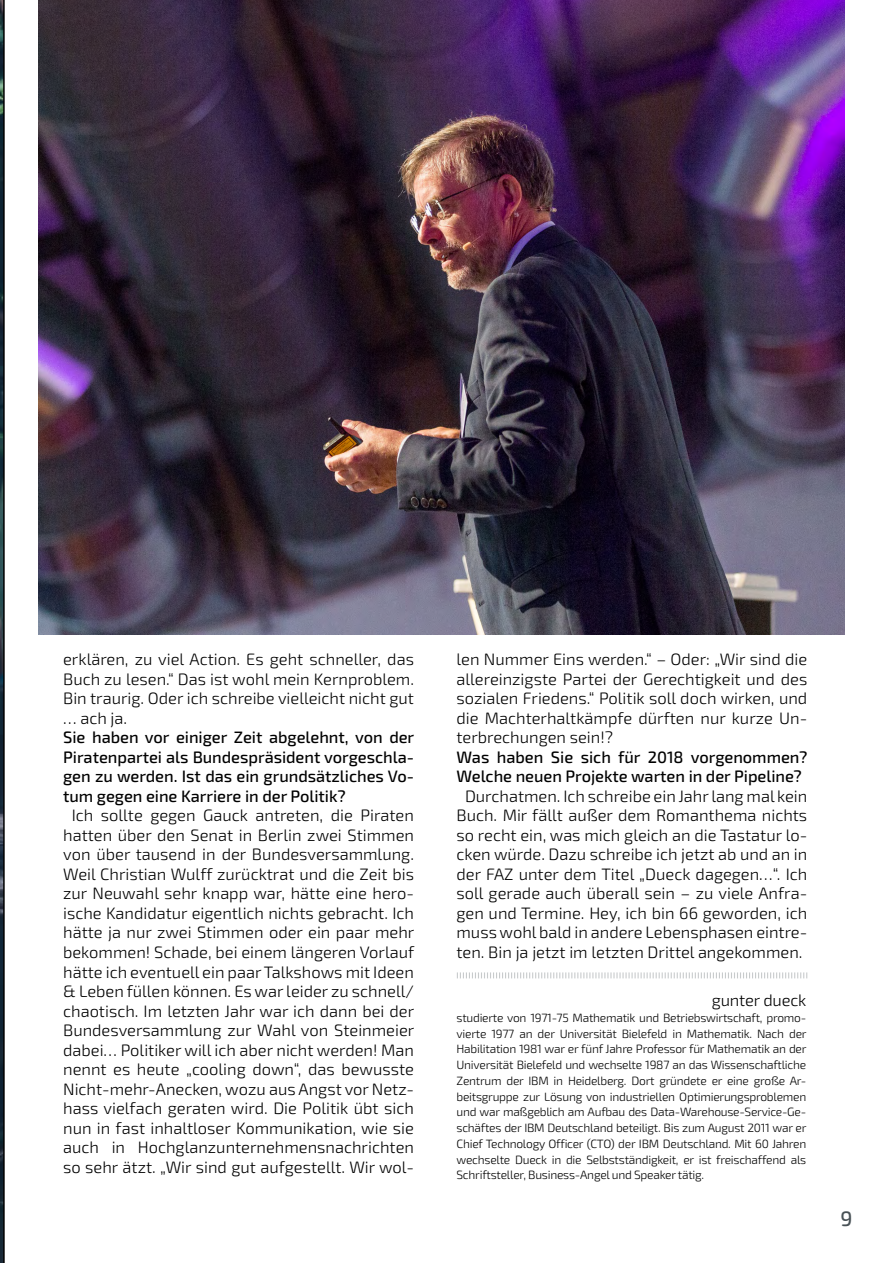
<style>
.page{position:relative;width:893px;height:1263px;background:#fff}
.page>*{position:absolute;margin:0;border:0;box-sizing:border-box;transform-origin:0 0}
.t1{font:500 21px "Exo 2";color:#485156}
.t2{font:300 16.5px/19.5px "Exo 2";color:#000;text-align:justify}
.t3{font:500 16.5px/19.5px "Exo 2";letter-spacing:-.005em;color:#000;text-align:justify}
.t4{font:300 12px/15.8px "Exo 2";letter-spacing:-.02em;color:#000;text-align:justify}
</style>
<div class="page">
<svg style="left:0;top:0;width:5px;height:1263px;background:#223038"></svg>
<svg style="left:457px;top:972px;width:350px;height:6px"></svg>
<img style="left:38px;top:0;width:806px;height:634px">
<p class="t2" style="left:63px;top:650px;width:352px">erklären, zu viel Action. Es geht schneller, das Buch zu lesen.“ Das ist wohl mein Kernproblem.<br>Bin traurig. Oder ich schreibe vielleicht nicht gut … ach ja.</p>
<p class="t3" style="left:63px;top:728px;width:353px">Sie haben vor einiger Zeit abgelehnt, von der Piratenpartei als Bundespräsident vorgeschla&shy;gen zu werden. Ist das ein grundsätzliches Vo&shy;tum gegen eine Karriere in der Politik?</p>
<p class="t2" style="left:63px;top:806px;width:353px;text-align:center">Ich sollte gegen Gauck antreten, die Piraten hatten über den Senat in Berlin zwei Stimmen von über tausend in der Bundesversammlung.<br>Weil Christian Wulff zurücktrat und die Zeit bis zur Neuwahl sehr knapp war, hätte eine hero&shy;ische Kandidatur eigentlich nichts gebracht. Ich hätte ja nur zwei Stimmen oder ein paar mehr bekommen! Schade, bei einem längeren Vorlauf hätte ich eventuell ein paar Talkshows mit Ideen &amp; Leben füllen können. Es war leider zu schnell/ chaotisch. Im letzten Jahr war ich dann bei der Bundesversammlung zur Wahl von Steinmeier dabei… Politiker will ich aber nicht werden! Man nennt es heute „cooling down“, das bewusste Nicht-mehr-Anecken, wozu aus Angst vor Netz&shy;hass vielfach geraten wird. Die Politik übt sich nun in fast inhaltloser Kommunikation, wie sie auch in Hochglanzunternehmensnachrichten so sehr ätzt. „Wir sind gut aufgestellt. Wir wol-</p>
<p class="t2" style="left:456px;top:650px;width:352px">len Nummer Eins werden.“ – Oder: „Wir sind die allereinzigste Partei der Gerechtigkeit und des sozialen Friedens.“ Politik soll doch wirken, und die Machterhaltkämpfe dürften nur kurze Un&shy;terbrechungen sein!?</p>
<p class="t3" style="left:456px;top:748px;width:352px">Was haben Sie sich für 2018 vorgenommen?<br>Welche neuen Projekte warten in der Pipeline?</p>
<p class="t2" style="left:456px;top:787px;width:352px;text-align:center">Durchatmen. Ich schreibe ein Jahr lang mal kein Buch. Mir fällt außer dem Romanthema nichts so recht ein, was mich gleich an die Tastatur lo&shy;cken würde. Dazu schreibe ich jetzt ab und an in der FAZ unter dem Titel „Dueck dagegen…“. Ich soll gerade auch überall sein – zu viele Anfra&shy;gen und Termine. Hey, ich bin 66 geworden, ich muss wohl bald in andere Lebensphasen eintre&shy;ten. Bin ja jetzt im letzten Drittel angekommen.</p>
<p class="t2" style="left:712px;top:991px;width:96px">gunter dueck</p>
<p class="t4" style="left:456px;top:1010px;width:352px">studierte von 1971-75 Mathematik und Betriebswirtschaft, promo&shy;vierte 1977 an der Universität Bielefeld in Mathematik. Nach der Habilitation 1981 war er fünf Jahre Professor für Mathematik an der Universität Bielefeld und wechselte 1987 an das Wissenschaftliche Zentrum der IBM in Heidelberg. Dort gründete er eine große Ar&shy;beitsgruppe zur Lösung von industriellen Optimierungsproblemen und war maßgeblich am Aufbau des Data-Warehouse-Service-Ge&shy;schäftes der IBM Deutschland beteiligt. Bis zum August 2011 war er Chief Technology Officer (CTO) der IBM Deutschland. Mit 60 Jahren wechselte Dueck in die Selbstständigkeit, er ist freischaffend als Schriftsteller, Business-Angel und Speaker tätig.</p>
<p class="t1" style="left:840px;top:1207px;width:14px">9</p>
</div>
